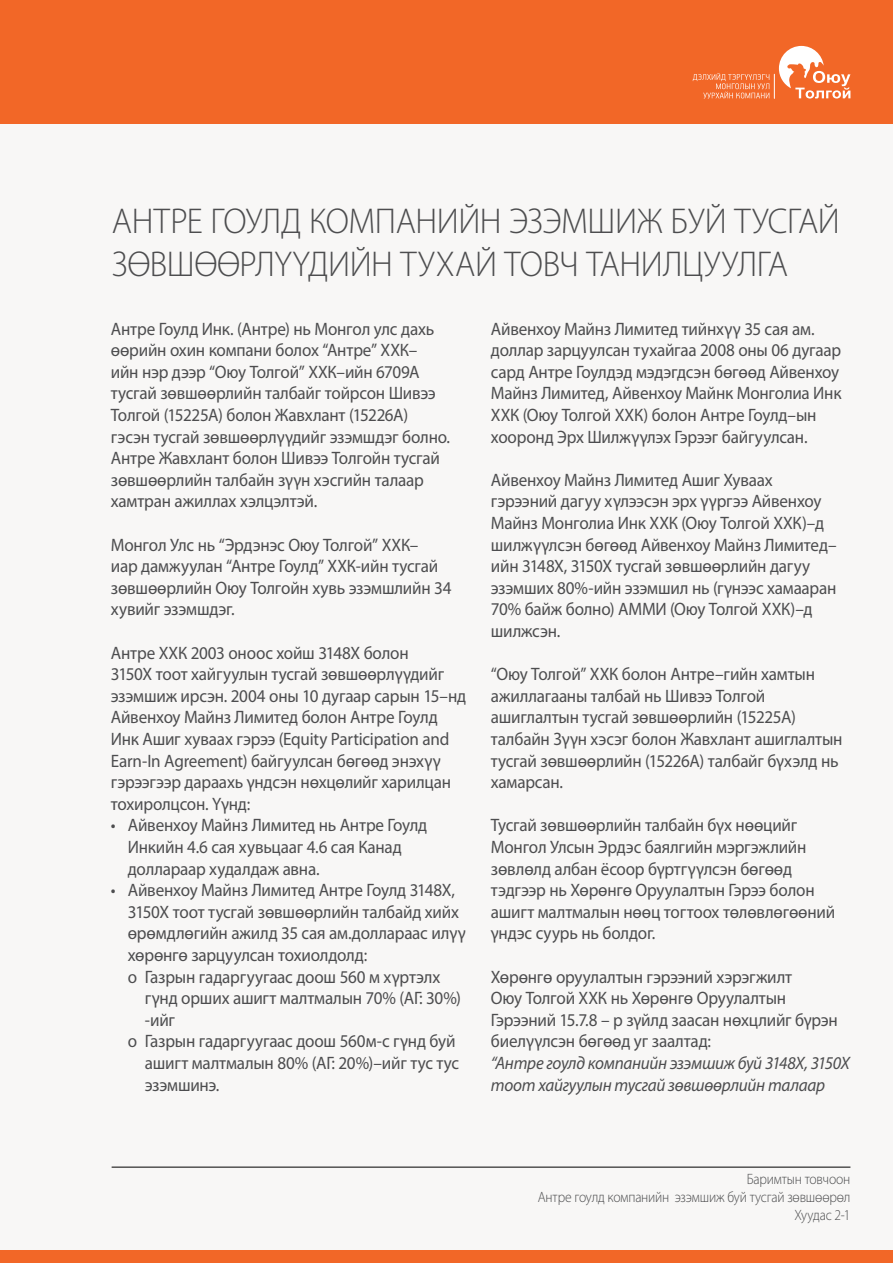
<style>
.page{position:relative;width:893px;height:1263px;background:#fff}
.page>*{position:absolute;margin:0;border:0;box-sizing:border-box;transform-origin:0 0}
.t1{font:300 36px/43.2px "Zazaa Myriad Pro";letter-spacing:-.015em;color:#4d4d4f;scale:.96 1}
.t2{font:18px/21.6px "Zazaa Myriad Pro";letter-spacing:-.015em;color:#4d4d4f;scale:.95 1}
.t3{font:italic 18px/21.6px "Zazaa Myriad Pro";letter-spacing:-.02em;color:#4d4d4f;scale:.95 1}
.t4{font:300 15px/18px "Zazaa Myriad Pro";letter-spacing:-.015em;color:#4d4d4f;text-align:right;scale:.91 1}
</style>
<div class="page">
<div style="left:0;top:120px;width:893px;height:1143px;background:#f8f7f6"></div>
<div style="left:0;top:0;width:893px;height:123px;background:#f26727"></div>
<div style="left:0;top:1250px;width:893px;height:13px;background:#f26727"></div>
<svg style="left:693px;top:46px;width:157px;height:53px"></svg>
<hr style="left:112px;top:1167px;width:738px;height:1px;background:#000">
<h1 class="t1" style="left:112px;top:200px;width:760px">АНТРЕ ГОУЛД КОМПАНИЙН ЭЗЭМШИЖ БУЙ ТУСГАЙ<br>ЗӨВШӨӨРЛҮҮДИЙН ТУХАЙ ТОВЧ ТАНИЛЦУУЛГА</h1>
<p class="t2" style="left:111px;top:318px;width:359px">Антре Гоулд Инк. (Антре) нь Монгол улс дахь өөрийн охин компани болох “Антре” ХХК–<br>ийн нэр дээр “Оюу Толгой” ХХК–ийн 6709А тусгай зөвшөөрлийн талбайг тойрсон Шивээ Толгой (15225А) болон Жавхлант (15226А) гэсэн тусгай зөвшөөрлүүдийг эзэмшдэг болно.<br>Антре Жавхлант болон Шивээ Толгойн тусгай зөвшөөрлийн талбайн зүүн хэсгийн талаар хамтран ажиллах хэлцэлтэй.</p>
<p class="t2" style="left:111px;top:534px;width:360px">Монгол Улс нь “Эрдэнэс Оюу Толгой” ХХК–<br>иар дамжуулан “Антре Гоулд” ХХК-ийн тусгай зөвшөөрлийн Оюу Толгойн хувь эзэмшлийн 34 хувийг эзэмшдэг.</p>
<p class="t2" style="left:111px;top:642px;width:376px">Антре ХХК 2003 оноос хойш 3148Х болон<br>3150Х тоот хайгуулын тусгай зөвшөөрлүүдийг эзэмшиж ирсэн. 2004 оны 10 дугаар сарын 15–нд Айвенхоу Майнз Лимитед болон Антре Гоулд Инк Ашиг хуваах гэрээ (Equity Participation and Earn-In Agreement) байгуулсан бөгөөд энэхүү гэрээгээр дараахь үндсэн нөхцөлийг харилцан тохиролцсон. Үүнд:</p>
<p class="t2" style="left:128px;top:815px;width:317px;text-indent:-17px">• Айвенхоу Майнз Лимитед нь Антре Гоулд<br>Инкийн 4.6 сая хувьцааг 4.6 сая Канад доллараар худалдаж авна.</p>
<p class="t2" style="left:128px;top:880px;width:357px;text-indent:-17px">• Айвенхоу Майнз Лимитед Антре Гоулд 3148Х, 3150Х тоот тусгай зөвшөөрлийн талбайд хийх өрөмдлөгийн ажилд 35 сая ам.доллараас илүү хөрөнгө зарцуулсан тохиолдолд:<br>o Газрын гадаргуугаас доош 560 м хүртэлх</p>
<p class="t2" style="left:145px;top:988px;width:334px">гүнд орших ашигт малтмалын 70% (АГ: 30%)</p>
<p class="t2" style="left:145px;top:1009px;width:33px">-ийг</p>
<p class="t2" style="left:128px;top:1031px;width:347px">o Газрын гадаргуугаас доош 560м-с гүнд буй</p>
<p class="t2" style="left:145px;top:1052px;width:332px">ашигт малтмалын 80% (АГ: 20%)–ийг тус тус</p>
<p class="t2" style="left:145px;top:1074px;width:80px">эзэмшинэ.</p>
<p class="t2" style="left:491px;top:318px;width:371px">Айвенхоу Майнз Лимитед тийнхүү 35 сая ам. доллар зарцуулсан тухайгаа 2008 оны 06 дугаар сард Антре Гоулдэд мэдэгдсэн бөгөөд Айвенхоу Майнз Лимитед, Айвенхоу Майнк Монголиа Инк ХХК (Оюу Толгой ХХК) болон Антре Гоулд–ын хооронд Эрх Шилжүүлэх Гэрээг байгуулсан.</p>
<p class="t2" style="left:491px;top:469px;width:365px">Айвенхоу Майнз Лимитед Ашиг Хуваах гэрээний дагуу хүлээсэн эрх үүргээ Айвенхоу Майнз Монголиа Инк ХХК (Оюу Толгой ХХК)–д шилжүүлсэн бөгөөд Айвенхоу Майнз Лимитед– ийн 3148Х, 3150Х тусгай зөвшөөрлийн дагуу эзэмших 80%-ийн эзэмшил нь (гүнээс хамааран 70% байж болно) АММИ (Оюу Толгой ХХК)–д шилжсэн.</p>
<p class="t2" style="left:491px;top:664px;width:372px">“Оюу Толгой” ХХК болон Антре–гийн хамтын ажиллагааны талбай нь Шивээ Толгой ашиглалтын тусгай зөвшөөрлийн (15225A) талбайн Зүүн хэсэг болон Жавхлант ашиглалтын тусгай зөвшөөрлийн (15226А) талбайг бүхэлд нь хамарсан.</p>
<p class="t2" style="left:491px;top:815px;width:364px">Тусгай зөвшөөрлийн талбайн бүх нөөцийг Монгол Улсын Эрдэс баялгийн мэргэжлийн зөвлөлд албан ёсоор бүртгүүлсэн бөгөөд тэдгээр нь Хөрөнгө Оруулалтын Гэрээ болон ашигт малтмалын нөөц тогтоох төлөвлөгөөний үндэс суурь нь болдог.</p>
<p class="t2" style="left:491px;top:966px;width:367px">Хөрөнгө оруулалтын гэрээний хэрэгжилт<br>Оюу Толгой ХХК нь Хөрөнгө Оруулалтын Гэрээний 15.7.8 – р зүйлд заасан нөхцлийг бүрэн биелүүлсэн бөгөөд уг заалтад:</p>
<p class="t3" style="left:491px;top:1053px;width:379px">“Антре гоулд компанийн эзэмшиж буй 3148Х, 3150Х тоот хайгуулын тусгай зөвшөөрлийн талаар</p>
<p class="t4" style="left:538px;top:1171px;width:345px">Баримтын товчоон<br>Антре гоулд компанийн эзэмшиж буй тусгай зөвшөөрөл<br>Хуудас 2-1</p>
</div>
